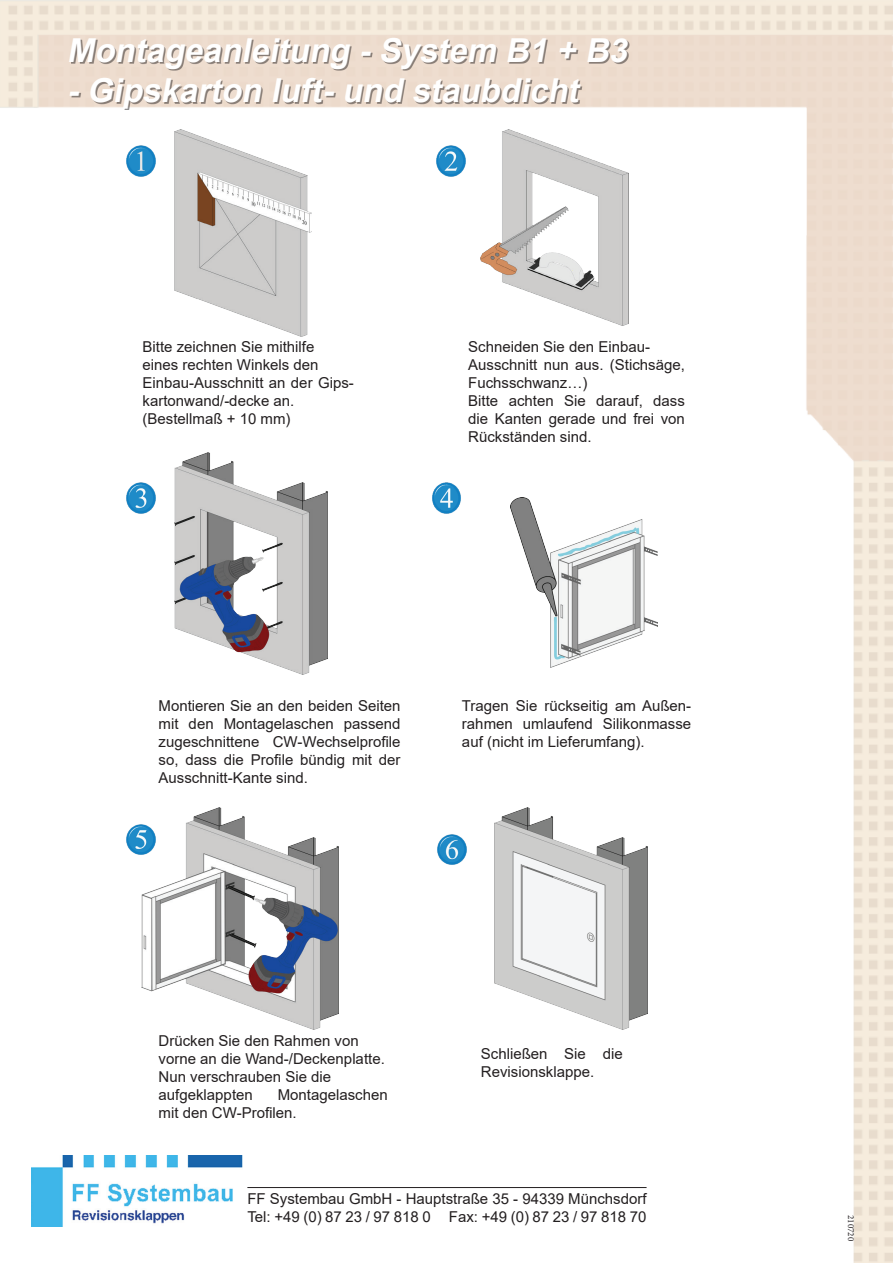
<style>
.page{position:relative;width:893px;height:1263px;background:#fff}
.page>*{position:absolute;margin:0;border:0;box-sizing:border-box;transform-origin:0 0}
.t1{font:italic 700 33px/39.6px "Arial";color:#fff}
.t2{font:15px/18px "Arial";color:#231f20}
.t3{font:9px "Minion Pro";color:#231f20}
</style>
<div class="page">
<img style="left:0;top:0;width:893px;height:1263px">
<img style="left:174px;top:130px;width:137px;height:206px">
<img style="left:481px;top:130px;width:148px;height:195px">
<img style="left:174px;top:453px;width:154px;height:221px">
<img style="left:495px;top:808px;width:152px;height:221px">
<img style="left:124px;top:142px;width:35px;height:36px">
<img style="left:433px;top:142px;width:35px;height:36px">
<img style="left:124px;top:479px;width:35px;height:36px">
<img style="left:429px;top:479px;width:35px;height:36px">
<img style="left:124px;top:821px;width:17px;height:36px">
<img style="left:510px;top:497px;width:148px;height:170px">
<img style="left:141px;top:808px;width:198px;height:221px">
<img style="left:435px;top:831px;width:35px;height:36px">
<div style="left:71px;top:40px;width:558px;height:70px;background:#231f20;opacity:.5"></div>
<hr style="left:247px;top:1187px;width:400px;height:1px;background:#231f20">
<img style="left:31px;top:1156px;width:212px;height:70px">
<h1 class="t1" style="left:67px;top:31px;width:570px">Montageanleitung -System B1 + B3 -Gipskarton luft-und staubdicht</h1>
<p class="t2" style="left:143px;top:338px;width:213px">Bitte zeichnen Sie mithilfe eines rechten Winkels den<br>Einbau-Ausschnitt an der Gips&shy;kartonwand/-decke an. (Bestellmaß + 10 mm)</p>
<p class="t2" style="left:468px;top:338px;width:218px">Schneiden Sie den Einbau-<br>Ausschnitt nun aus. (Stichsäge,<br>Fuchsschwanz…)<br>Bitte achten Sie darauf, dass die Kanten gerade und frei von<br>Rückständen sind.</p>
<p class="t2" style="left:159px;top:696px;width:243px;text-align:justify">Montieren Sie an den beiden Seiten mit den Montagelaschen passend zugeschnittene CW-Wechselprofile so, dass die Profile bündig mit der Ausschnitt-Kante sind.</p>
<p class="t2" style="left:462px;top:696px;width:231px;text-align:justify">Tragen Sie rückseitig am Außen&shy;rahmen umlaufend Silikonmasse auf (nicht im Lieferumfang).</p>
<p class="t2" style="left:159px;top:1031px;width:228px">Drücken Sie den Rahmen von vorne an die Wand-/Deckenplatte.<br>Nun verschrauben Sie die aufgeklappten</p>
<p class="t2" style="left:159px;top:1085px;width:231px;text-indent:119px">Montagelaschen mit den CW-Profilen.</p>
<p class="t2" style="left:481px;top:1045px;width:143px">Schließen Sie die<br>Revisionsklappe.</p>
<p class="t2" style="left:247px;top:1189px;width:401px">FF Systembau GmbH - Hauptstraße 35 - 94339 Münchsdorf<br>Tel: +49 (0) 87 23 / 97 818 0 Fax: +49 (0) 87 23 / 97 818 70</p>
<p class="t3" style="left:857px;top:1215px;width:27px;rotate:90deg">210720</p>
</div>
